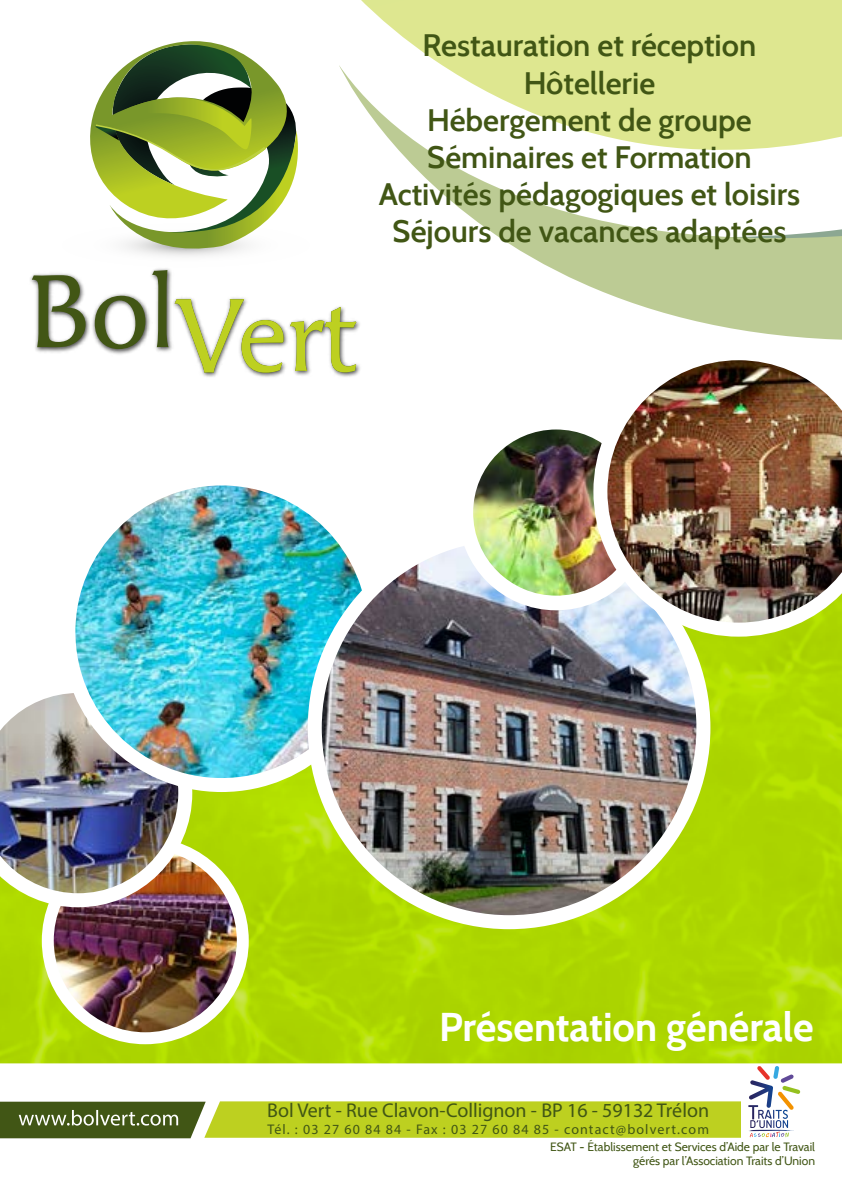
<style>
.page{position:relative;width:842px;height:1191px;background:#fff}
.page>*{position:absolute;margin:0;border:0;box-sizing:border-box;transform-origin:0 0}
.t1{font:700 40px "Cabin";color:#fff}
.t2{font:600 31px/37.2px "Cabin";color:#415615;text-align:center}
.t3{font:20px "Myriad Pro";color:#415615}
.t4{font:14px "Myriad Pro";letter-spacing:.08em;color:#415615}
.t5{font:12px/14.4px "Cabin";color:#415615;text-align:right}
</style>
<div class="page">
<img style="left:0;top:636px;width:842px;height:427px">
<img style="left:48px;top:843px;width:195px;height:195px;border-radius:97px">
<div style="left:42px;top:837px;width:207px;height:207px;border:12px solid #fff;border-radius:50%"></div>
<img style="left:0;top:679px;width:192px;height:228px">
<svg style="left:571px;top:278px;width:271px;height:62px"></svg>
<svg style="left:356px;top:0;width:486px;height:278px"></svg>
<img style="left:202px;top:321px;width:158px;height:56px">
<svg style="left:32px;top:44px;width:324px;height:329px"></svg>
<svg style="left:0;top:1066px;width:801px;height:72px"></svg>
<img style="left:68px;top:478px;width:307px;height:307px;border-radius:153px">
<div style="left:61px;top:471px;width:321px;height:321px;border:14px solid #fff;border-radius:50%"></div>
<img style="left:315px;top:533px;width:388px;height:389px;border-radius:194px">
<div style="left:308px;top:526px;width:402px;height:403px;border:14px solid #fff;border-radius:50%"></div>
<img style="left:466px;top:422px;width:180px;height:181px;border-radius:90px">
<div style="left:458px;top:415px;width:196px;height:195px;border:15px solid #fff;border-radius:50%"></div>
<img style="left:593px;top:360px;width:249px;height:276px">
<p class="t2" style="left:379px;top:27px;width:423px">Restauration et réception<br>Hôtellerie<br>Hébergement de groupe<br>Séminaires et Formation<br>Activités pédagogiques et loisirs<br>Séjours de vacances adaptées</p>
<p class="t1" style="left:439px;top:1002px;width:376px">Présentation générale</p>
<p class="t3" style="left:267px;top:1098px;width:443px">Bol Vert - Rue Clavon-Collignon - BP 16 - 59132 Trélon</p>
<p class="t4" style="left:267px;top:1120px;width:443px">Tél. : 03 27 60 84 84 - Fax : 03 27 60 84 85 - contact@bolvert.com</p>
<p class="t5" style="left:550px;top:1139px;width:266px">ESAT - Établissement et Services d’Aide par le Travail gérés par l’Association Traits d’Union</p>
</div>
